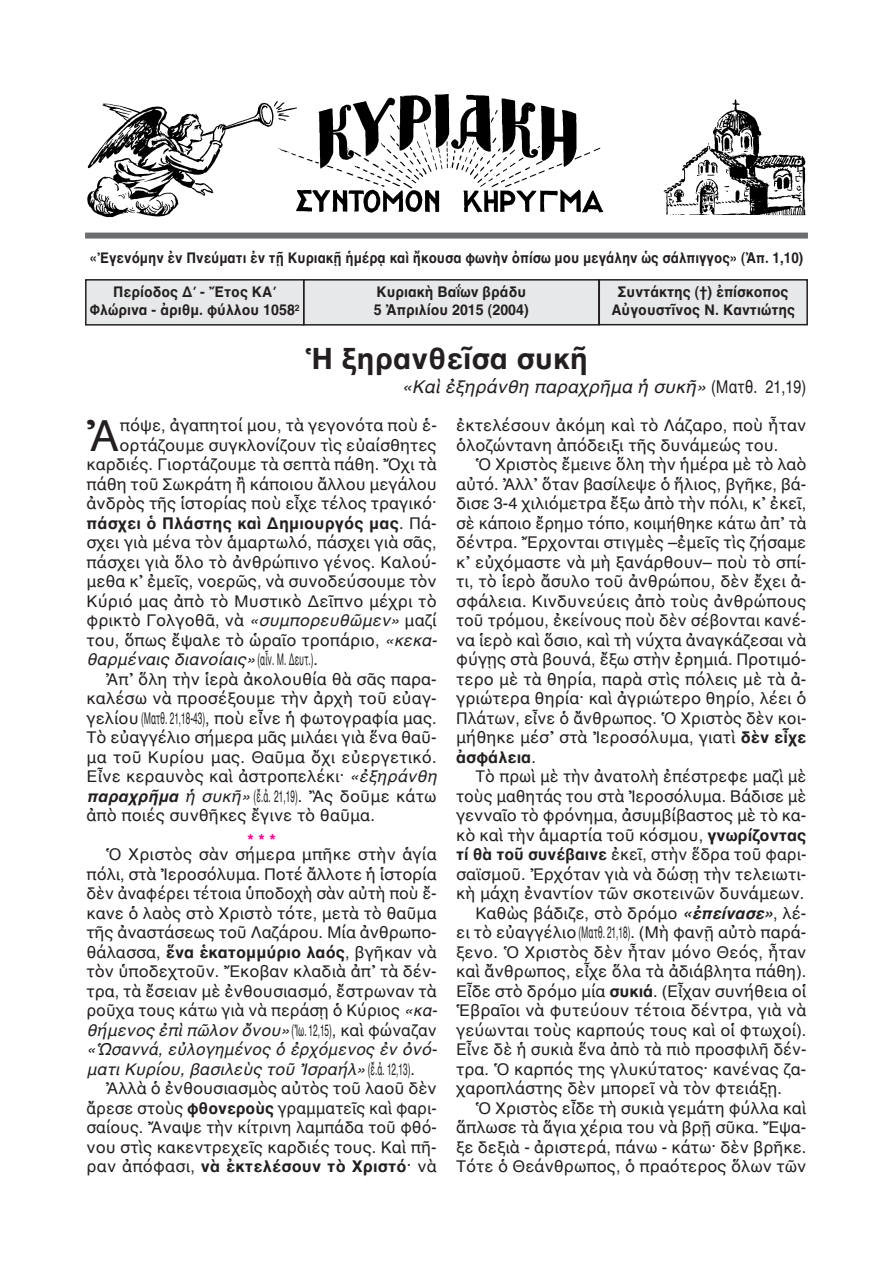
<style>
.page{position:relative;width:893px;height:1263px;background:#fff}
.page>*{position:absolute;margin:0;border:0;box-sizing:border-box;transform-origin:0 0}
.t1{font:43.5px "AL Helvetica";color:#231f20}
.t2{font:700 30px "AL Helvetica";color:#231f20}
.t3{font:italic 18px "AL Helvetica";color:#231f20}
.t4{font:16.5px/19.5px "AL Helvetica";color:#231f20;text-align:justify}
.t5{font:16.5px "AL Helvetica";color:#231f20;scale:.5 1}
.t6{font:700 16.5px "AL Helvetica";letter-spacing:.01em;color:#231f20}
.t7{font:italic 16.5px "AL Helvetica";color:#231f20}
.t8{font:700 16.5px "AL Helvetica";color:#ed028c}
.t9{font:700 15px/18px "AL Helvetica";color:#231f20;text-align:center;scale:.95 1}
.t10{font:700 15px "AL Helvetica";color:#231f20;scale:.9 1}
.s1{font-style:normal}
.s2{font-weight:400}
.s3{font-style:italic}
.s4{font-weight:700;font-style:italic}
.s5{font-weight:700}
</style>
<div class="page">
<div style="left:304px;top:280px;width:295px;height:45px;background:#e7e8e9"></div>
<div style="left:303px;top:279px;width:297px;height:47px;border:2px solid #231f20"></div>
<div style="left:87px;top:281px;width:216px;height:43px;background:#e7e8e9"></div>
<div style="left:85px;top:279px;width:219px;height:47px;border:2px solid #231f20"></div>
<div style="left:600px;top:281px;width:206px;height:43px;background:#e7e8e9"></div>
<div style="left:598px;top:279px;width:210px;height:46px;border:2px solid #231f20"></div>
<div style="left:85px;top:233px;width:723px;height:6px;background:#6c6d70"></div>
<img style="left:87px;top:94px;width:719px;height:124px">
<p class="t10" style="left:90px;top:249px;width:794px">«Ἐγενόμην ἐν Πνεύματι ἐν τῇ Κυριακῇ ἡμέρᾳ καὶ ἤκουσα φωνὴν ὀπίσω μου μεγάλην ὡς σάλπιγγος» (Ἀπ. 1,10)</p>
<p class="t9" style="left:374px;top:283px;width:165px;text-align:left">Κυριακὴ Βαΐων βράδυ<br>5 Ἀπριλίου 2015 (2004)</p>
<p class="t9" style="left:90px;top:283px;width:222px">Περίοδος Δ΄ - Ἔτος ΚΑ΄<br>Φλώρινα - ἀριθμ. φύλλου 1058<sup>2</sup></p>
<p class="t9" style="left:611px;top:283px;width:195px">Συντάκτης (†) ἐπίσκοπος<br>Αὐγουστῖνος Ν. Καντιώτης</p>
<h2 class="t2" style="left:305px;top:340px;width:285px">Ἡ ξηρανθεῖσα συκῆ</h2>
<p class="t3" style="left:402px;top:376px;width:406px">«Καὶ ἐξηράνθη παραχρῆμα ἡ συκῆ» <span class="s1">(Ματθ. 21,19)</span></p>
<h1 class="t1" style="left:87px;top:409px;width:35px">Ἀ</h1>
<p class="t4" style="left:120px;top:415px;width:319px">πόψε, ἀγαπητοί μου, τὰ γεγονότα ποὺ ἑ-</p>
<p class="t4" style="left:120px;top:435px;width:319px">ορτάζουμε συγκλονίζουν τὶς εὐαίσθητες</p>
<p class="t4" style="left:87px;top:454px;width:352px">καρδιές. Γιορτάζουμε τὰ σεπτὰ πάθη. Ὄχι τὰ</p>
<p class="t4" style="left:87px;top:474px;width:352px">πάθη τοῦ Σωκράτη ἢ κάποιου ἄλλου μεγάλου</p>
<p class="t4" style="left:87px;top:493px;width:352px">ἀνδρὸς τῆς ἱστορίας ποὺ εἶχε τέλος τραγικό·</p>
<p class="t6" style="left:87px;top:513px;width:352px">πάσχει ὁ Πλάστης καὶ Δημιουργός μας<span class="s2">. Πά-</span></p>
<p class="t4" style="left:87px;top:532px;width:352px">σχει γιὰ μένα τὸν ἁμαρτωλό, πάσχει γιὰ σᾶς,</p>
<p class="t4" style="left:87px;top:552px;width:352px">πάσχει γιὰ ὅλο τὸ ἀνθρώπινο γένος. Καλού-</p>
<p class="t4" style="left:87px;top:571px;width:352px">μεθα κ᾿ ἐμεῖς, νοερῶς, νὰ συνοδεύσουμε τὸν</p>
<p class="t4" style="left:87px;top:591px;width:352px">Κύριό μας ἀπὸ τὸ Μυστικὸ Δεῖπνο μέχρι τὸ</p>
<p class="t4" style="left:87px;top:610px;width:352px">φρικτὸ Γολγοθᾶ, νὰ <span class="s3">«συμπορευθῶμεν»</span> μαζί</p>
<p class="t4" style="left:87px;top:630px;width:352px">του, ὅπως ἔψαλε τὸ ὡραῖο τροπάριο, <span class="s3">«κεκα-</span></p>
<p class="t7" style="left:87px;top:650px;width:233px">θαρμέναις διανοίαις»<span class="s1">(αἶν. Μ. Δευτ.).</span></p>
<p class="t4" style="left:106px;top:669px;width:332px">Ἀπ᾿ ὅλη τὴν ἱερὰ ἀκολουθία θὰ σᾶς παρα-</p>
<p class="t4" style="left:87px;top:688px;width:352px">καλέσω νὰ προσέξουμε τὴν ἀρχὴ τοῦ εὐαγ-</p>
<p class="t4" style="left:87px;top:708px;width:352px">γελίου(Ματθ. 21,18-43), ποὺ εἶνε ἡ φωτογραφία μας.</p>
<p class="t4" style="left:87px;top:727px;width:352px">Τὸ εὐαγγέλιο σήμερα μᾶς μιλάει γιὰ ἕνα θαῦ-</p>
<p class="t4" style="left:87px;top:747px;width:352px">μα τοῦ Κυρίου μας. Θαῦμα ὄχι εὐεργετικό.</p>
<p class="t4" style="left:87px;top:766px;width:352px">Εἶνε κεραυνὸς καὶ ἀστροπελέκι· <span class="s3">«ἐξηράνθη</span></p>
<p class="t5" style="left:87px;top:786px;width:702px"><span class="s4">παραχρῆμα</span> <span class="s3">ἡ συκῆ»</span> (ἔ.ἀ. 21,19). Ἂς δοῦμε κάτω</p>
<p class="t4" style="left:87px;top:805px;width:290px">ἀπὸ ποιές συνθῆκες ἔγινε τὸ θαῦμα.</p>
<p class="t8" style="left:247px;top:830px;width:30px">***</p>
<p class="t4" style="left:87px;top:844px;width:352px;text-indent:19px">Ὁ Χριστὸς σὰν σήμερα μπῆκε στὴν ἁγία πόλι, στὰ Ἰεροσόλυμα. Ποτέ ἄλλοτε ἡ ἱστορία δὲν ἀναφέρει τέτοια ὑποδοχὴ σὰν αὐτὴ ποὺ ἔ&shy;κανε ὁ λαὸς στὸ Χριστὸ τότε, μετὰ τὸ θαῦμα τῆς ἀναστάσεως τοῦ Λαζάρου. Μία ἀνθρωπο&shy;θάλασσα, <span class="s5">ἕνα ἑκατομμύριο λαός</span>, βγῆκαν νὰ τὸν ὑποδεχτοῦν. Ἔκοβαν κλαδιὰ ἀπ᾿ τὰ δέν&shy;τρα, τὰ ἔσειαν μὲ ἐνθουσιασμό, ἔστρωναν τὰ ροῦχα τους κάτω γιὰ νὰ περάσῃ ὁ Κύριος <span class="s3">«κα&shy;θήμενος ἐπὶ πῶλον ὄνου»</span>(Ἰω. 12,15), καὶ φώναζαν <span class="s3">«Ὡσαννά, εὐλογημένος ὁ ἐρχόμενος ἐν ὀνό&shy;ματι Κυρίου, βασιλεὺς τοῦ Ἰσραήλ»</span>(ἔ.ἀ. 12,13).</p>
<p class="t4" style="left:87px;top:1078px;width:352px;text-indent:19px">Ἀλλὰ ὁ ἐνθουσιασμὸς αὐτὸς τοῦ λαοῦ δὲν ἄρεσε στοὺς <span class="s5">φθονεροὺς</span> γραμματεῖς καὶ φαρι&shy;σαίους. Ἄναψε τὴν κίτρινη λαμπάδα τοῦ φθό&shy;νου στὶς κακεντρεχεῖς καρδιές τους. Καὶ πῆ&shy;ραν ἀπόφασι, <span class="s5">νὰ ἐκτελέσουν τὸ Χριστό</span>· νὰ</p>
<p class="t4" style="left:456px;top:415px;width:352px">ἐκτελέσουν ἀκόμη καὶ τὸ Λάζαρο, ποὺ ἦταν ὁλοζώντανη ἀπόδειξι τῆς δυνάμεώς του.</p>
<p class="t4" style="left:456px;top:454px;width:352px;text-indent:19px">Ὁ Χριστὸς ἔμεινε ὅλη τὴν ἡμέρα μὲ τὸ λαὸ αὐτό. Ἀλλ᾿ ὅταν βασίλεψε ὁ ἥλιος, βγῆκε, βά&shy;δισε 3-4 χιλιόμετρα ἔξω ἀπὸ τὴν πόλι, κ᾿ ἐκεῖ, σὲ κάποιο ἔρημο τόπο, κοιμήθηκε κάτω ἀπ᾿ τὰ δέντρα. Ἔρχονται στιγμὲς –ἐμεῖς τὶς ζήσαμε κ᾿ εὐχόμαστε νὰ μὴ ξανάρθουν– ποὺ τὸ σπί&shy;τι, τὸ ἱερὸ ἄσυλο τοῦ ἀνθρώπου, δὲν ἔχει ἀ&shy;σφάλεια. Κινδυνεύεις ἀπὸ τοὺς ἀνθρώπους τοῦ τρόμου, ἐκείνους ποὺ δὲν σέβονται κανέ&shy;να ἱερὸ καὶ ὅσιο, καὶ τὴ νύχτα ἀναγκάζεσαι νὰ φύγῃς στὰ βουνά, ἔξω στὴν ἐρημιά. Προτιμό&shy;τερο μὲ τὰ θηρία, παρὰ στὶς πόλεις μὲ τὰ ἀ&shy;γριώτερα θηρία· καὶ ἀγριώτερο θηρίο, λέει ὁ Πλάτων, εἶνε ὁ ἄνθρωπος. Ὁ Χριστὸς δὲν κοι&shy;μήθηκε μέσ᾿ στὰ Ἰεροσόλυμα, γιατὶ <span class="s5">δὲν εἶχε ἀσφάλεια</span>.</p>
<p class="t4" style="left:475px;top:766px;width:332px">Τὸ πρωὶ μὲ τὴν ἀνατολὴ ἐπέστρεφε μαζὶ μὲ</p>
<p class="t4" style="left:456px;top:786px;width:352px">τοὺς μαθητάς του στὰ Ἰεροσόλυμα. Βάδισε μὲ</p>
<p class="t4" style="left:456px;top:805px;width:352px">γενναῖο τὸ φρόνημα, ἀσυμβίβαστος μὲ τὸ κα-</p>
<p class="t4" style="left:456px;top:825px;width:352px">κὸ καὶ τὴν ἁμαρτία τοῦ κόσμου, <span class="s5">γνωρίζοντας</span></p>
<p class="t4" style="left:456px;top:844px;width:352px"><span class="s5">τί θὰ τοῦ συνέβαινε</span> ἐκεῖ, στὴν ἕδρα τοῦ φαρι-</p>
<p class="t4" style="left:456px;top:864px;width:352px">σαϊσμοῦ. Ἐρχόταν γιὰ νὰ δώσῃ τὴν τελειωτι-</p>
<p class="t4" style="left:456px;top:883px;width:350px">κὴ μάχη ἐναντίον τῶν σκοτεινῶν δυνάμεων.</p>
<p class="t4" style="left:475px;top:903px;width:332px">Καθὼς βάδιζε, στὸ δρόμο <span class="s4">«ἐπείνασε»</span>, λέ-</p>
<p class="t4" style="left:456px;top:922px;width:352px">ει τὸ εὐαγγέλιο(Ματθ. 21,18). (Μὴ φανῇ αὐτὸ παρά-</p>
<p class="t4" style="left:456px;top:942px;width:352px">ξενο. Ὁ Χριστὸς δὲν ἦταν μόνο Θεός, ἦταν</p>
<p class="t4" style="left:456px;top:961px;width:352px">καὶ ἄνθρωπος, εἶχε ὅλα τὰ ἀδιάβλητα πάθη).</p>
<p class="t4" style="left:456px;top:981px;width:352px">Εἶδε στὸ δρόμο μία <span class="s5">συκιά</span>. (Εἶχαν συνήθεια οἱ</p>
<p class="t4" style="left:456px;top:1000px;width:352px">Ἑβραῖοι νὰ φυτεύουν τέτοια δέντρα, γιὰ νὰ</p>
<p class="t4" style="left:456px;top:1020px;width:352px">γεύωνται τοὺς καρπούς τους καὶ οἱ φτωχοί).</p>
<p class="t4" style="left:456px;top:1039px;width:352px">Εἶνε δὲ ἡ συκιὰ ἕνα ἀπὸ τὰ πιὸ προσφιλῆ δέν-</p>
<p class="t4" style="left:456px;top:1059px;width:352px">τρα. Ὁ καρπός της γλυκύτατος· κανένας ζα-</p>
<p class="t4" style="left:456px;top:1078px;width:327px">χαροπλάστης δὲν μπορεῖ νὰ τὸν φτειάξῃ.</p>
<p class="t4" style="left:475px;top:1098px;width:332px">Ὁ Χριστὸς εἶδε τὴ συκιὰ γεμάτη φύλλα καὶ</p>
<p class="t4" style="left:456px;top:1117px;width:352px">ἅπλωσε τὰ ἅγια χέρια του νὰ βρῇ σῦκα. Ἔψα-</p>
<p class="t4" style="left:456px;top:1137px;width:352px">ξε δεξιὰ - ἀριστερά, πάνω - κάτω· δὲν βρῆκε.</p>
<p class="t4" style="left:456px;top:1156px;width:352px">Τότε ὁ Θεάνθρωπος, ὁ πραότερος ὅλων τῶν</p>
</div>
